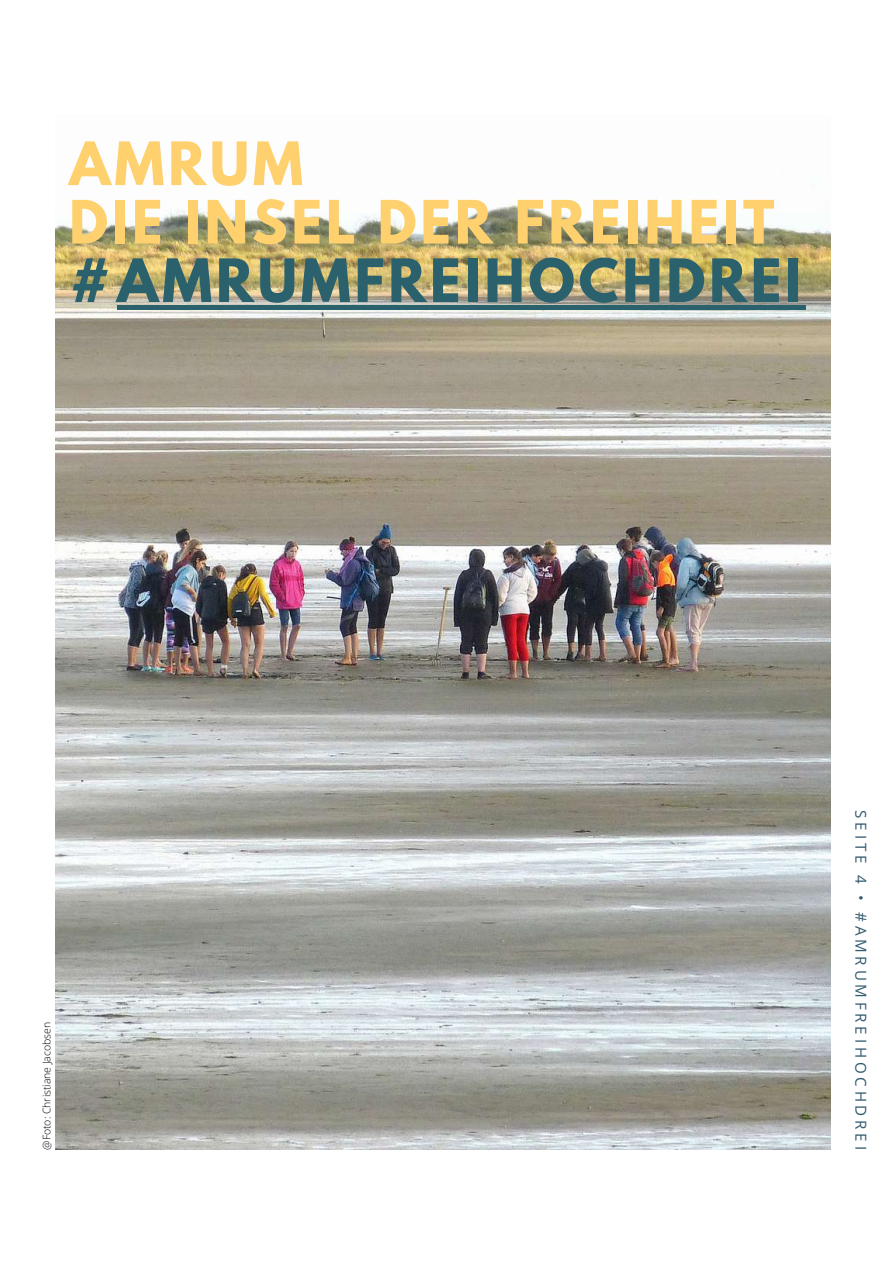
<style>
.page{position:relative;width:893px;height:1264px;background:#fff}
.page>*{position:absolute;margin:0;border:0;box-sizing:border-box;transform-origin:0 0}
.t1{font:700 52.95px/58.5px "League Spartan";letter-spacing:.07em;color:#fed16e}
.t2{font:700 52.95px "League Spartan";letter-spacing:.07em;color:#2b616d}
.t3{font:15.15px "Open Sans";letter-spacing:.25em;color:#315a6e}
.t4{font:300 10.5px "Open Sans";color:#000}
</style>
<div class="page">
<img style="left:55px;top:204px;width:775px;height:945px">
<div style="left:117px;top:305px;width:688px;height:5px;background:#2b616d"></div>
<h1 class="t1" style="left:69px;top:141px;width:706px">AMRUM<br>DIE INSEL DER FREIHEIT</h1>
<h1 class="t2" style="left:69px;top:254px;width:733px">#AMRUMFREIHOCHDREI</h1>
<p class="t4" style="left:39px;top:1149px;width:129px;rotate:-90deg">@Foto: Christiane Jacobsen</p>
<p class="t3" style="left:871px;top:810px;width:341px;rotate:90deg">SEITE 4 • #AMRUMFREIHOCHDREI</p>
</div>
